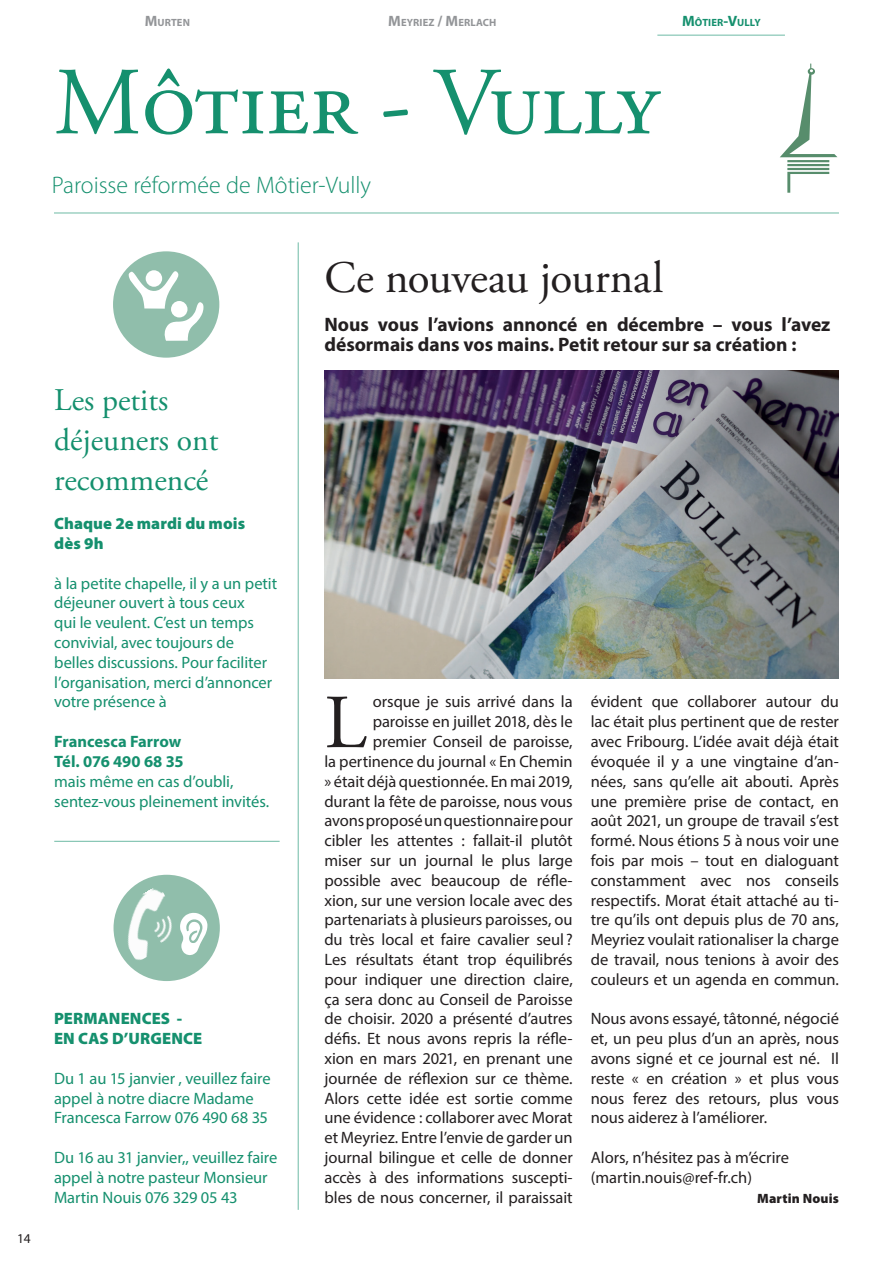
<style>
.page{position:relative;width:893px;height:1263px;background:#fff}
.page>*{position:absolute;margin:0;border:0;box-sizing:border-box;transform-origin:0 0}
.t1{font:96px "Adobe Garamond Pro";color:#15906e}
.t2{font:76.2px "Adobe Garamond Pro";color:#231f20}
.t3{font:45px "Adobe Garamond Pro";color:#231f20}
.t4{font:31.5px/39.6px "Adobe Garamond Pro";color:#15906e}
.t5{font:300 24px "Myriad Pro";color:#15906e}
.t6{font:700 19.5px/19.8px "Myriad Pro";color:#231f20}
.t7{font:16.5px/19.8px "Myriad Pro";letter-spacing:-.005em;color:#231f20;text-align:justify}
.t8{font:16.5px/19.8px "Myriad Pro";letter-spacing:-.005em;color:#15906e}
.t9{font:900 16.5px/19.8px "Myriad Pro";letter-spacing:.005em;color:#15906e}
.t10{font:700 16.5px/19.8px "Myriad Pro";color:#15906e}
.t11{font:900 13.5px "Myriad Pro";letter-spacing:.015em;color:#231f20}
.t12{font:13.5px "Myriad Pro";color:#231f20}
.t13{font:700 10.5px "Myriad Pro";letter-spacing:.01em;color:#939598}
.t14{font:700 10.5px "Myriad Pro";letter-spacing:.005em;color:#15906e}
.s1{font-size:15px}
</style>
<div class="page">
<hr style="left:657px;top:35px;width:128px;height:1px;background:#15906e">
<svg style="left:780px;top:63px;width:57px;height:130px"></svg>
<hr style="left:54px;top:212px;width:785px;height:2px;background:#15906e">
<hr style="left:298px;top:242px;width:1px;height:968px;background:#15906e">
<div style="left:113px;top:251px;width:106px;height:107px;background:#90beab;border-radius:50%"></div>
<svg style="left:128px;top:271px;width:75px;height:70px"></svg>
<div style="left:114px;top:875px;width:106px;height:106px;background:#90beab;border-radius:50%"></div>
<img style="left:113px;top:884px;width:59px;height:78px">
<svg style="left:180px;top:913px;width:28px;height:42px"></svg>
<hr style="left:54px;top:841px;width:226px;height:1px;background:#15906e">
<img style="left:324px;top:371px;width:515px;height:308px">
<p class="t13" style="left:145px;top:16px;width:47px"><span class="s1">M</span>URTEN</p>
<p class="t13" style="left:388px;top:16px;width:110px"><span class="s1">M</span>EYRIEZ <span class="s1">/ M</span>ERLACH</p>
<p class="t14" style="left:682px;top:16px;width:80px"><span class="s1">M</span>ÔTIER<span class="s1">-V</span>ULLY</p>
<h1 class="t1" style="left:54px;top:45px;width:607px">Môtier - Vully</h1>
<h3 class="t5" style="left:52px;top:170px;width:321px">Paroisse réformée de Môtier-Vully</h3>
<h3 class="t4" style="left:54px;top:382px;width:166px">Les petits déjeuners ont recommencé</h3>
<p class="t9" style="left:54px;top:513px;width:192px">Chaque 2e mardi du mois dès 9h</p>
<p class="t8" style="left:54px;top:573px;width:224px">à la petite chapelle, il y a un petit déjeuner ouvert à tous ceux<br>qui le veulent. C’est un temps convivial, avec toujours de belles discussions. Pour faciliter l’organisation, merci d’annoncer votre présence à</p>
<p class="t10" style="left:54px;top:731px;width:131px">Francesca Farrow<br>Tél. 076 490 68 35</p>
<p class="t8" style="left:54px;top:771px;width:217px">mais même en cas d’oubli, sentez-vous pleinement invités.</p>
<p class="t12" style="left:17px;top:1230px;width:15px">14</p>
<p class="t9" style="left:54px;top:1008px;width:150px">PERMANENCES -<br>EN CAS D’URGENCE</p>
<p class="t8" style="left:54px;top:1068px;width:218px">Du 1 au 15 janvier , veuillez faire appel à notre diacre Madame<br>Francesca Farrow 076 490 68 35</p>
<p class="t8" style="left:54px;top:1147px;width:225px">Du 16 au 31 janvier,, veuillez faire appel à notre pasteur Monsieur<br>Martin Nouis 076 329 05 43</p>
<h3 class="t3" style="left:324px;top:250px;width:341px">Ce nouveau journal</h3>
<p class="t6" style="left:324px;top:314px;width:507px">Nous vous l’avions annoncé en décembre – vous l’avez désormais dans vos mains. Petit retour sur sa création :</p>
<p class="t7" style="left:324px;top:692px;width:250px;text-align:right">orsque je suis arrivé dans la paroisse en juillet 2018, dès le premier Conseil de paroisse,<br>la pertinence du journal « En Chemin » était déjà questionnée. En mai 2019, durant la fête de paroisse, nous vous avons proposé un questionnaire pour cibler les attentes : fallait-il plutôt miser sur un journal le plus large possible avec beaucoup de réfle&shy;xion, sur une version locale avec des partenariats à plusieurs paroisses, ou du très local et faire cavalier seul ?<br>Les résultats étant trop équilibrés pour indiquer une direction claire, ça sera donc au Conseil de Paroisse de choisir. 2020 a présenté d’autres défis. Et nous avons repris la réfle&shy;xion en mars 2021, en prenant une journée de réflexion sur ce thème.<br>Alors cette idée est sortie comme une évidence : collaborer avec Morat et Meyriez. Entre l’envie de garder un journal bilingue et celle de donner accès à des informations suscepti&shy;bles de nous concerner, il paraissait</p>
<p class="t7" style="left:591px;top:692px;width:250px">évident que collaborer autour du lac était plus pertinent que de rester avec Fribourg. L’idée avait déjà était évoquée il y a une vingtaine d’an&shy;nées, sans qu’elle ait abouti. Après une première prise de contact, en août 2021, un groupe de travail s’est formé. Nous étions 5 à nous voir une fois par mois – tout en dialoguant constamment avec nos conseils respectifs. Morat était attaché au ti&shy;tre qu’ils ont depuis plus de 70 ans, Meyriez voulait rationaliser la charge de travail, nous tenions à avoir des couleurs et un agenda en commun.</p>
<h2 class="t2" style="left:324px;top:677px;width:44px">L</h2>
<p class="t7" style="left:591px;top:1009px;width:250px">Nous avons essayé, tâtonné, négocié et, un peu plus d’un an après, nous avons signé et ce journal est né. Il reste « en création » et plus vous nous ferez des retours, plus vous nous aiderez à l’améliorer.</p>
<p class="t7" style="left:591px;top:1147px;width:200px">Alors, n’hésitez pas à m’écrire (martin.nouis@ref-fr.ch)</p>
<p class="t11" style="left:757px;top:1189px;width:83px">Martin Nouis</p>
</div>
